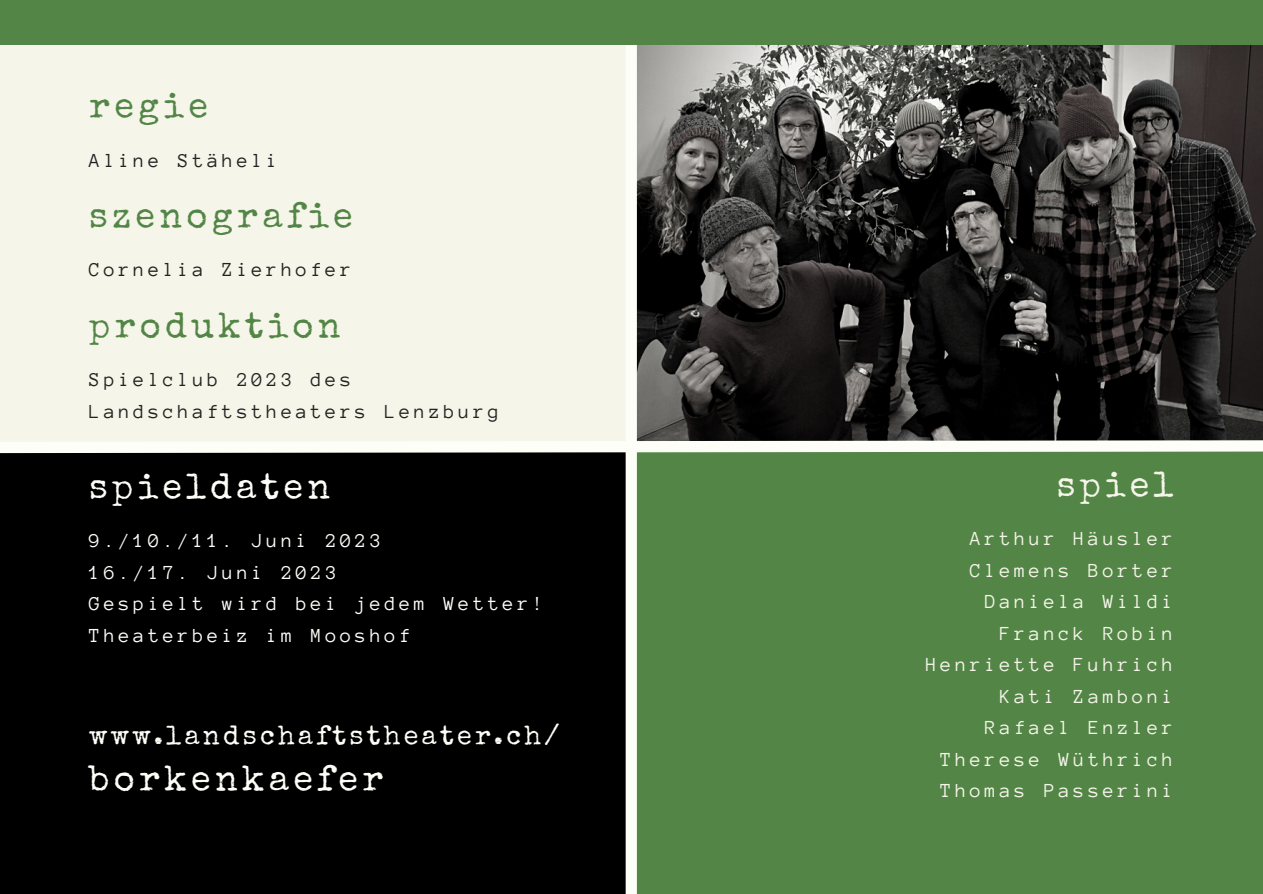
<style>
.page{position:relative;width:1263px;height:894px;background:#fff}
.page>*{position:absolute;margin:0;border:0;box-sizing:border-box;transform-origin:0 0}
.t1{font:36px "Special Elite";letter-spacing:.12em;color:#538646}
.t2{font:36px "Special Elite";letter-spacing:.12em;color:#fdfef8}
.t3{font:36px "Special Elite";letter-spacing:.12em;color:#f6f5e9}
.t4{font:27px "Special Elite";letter-spacing:.12em;color:#fdfef8}
.t5{font:20.4px/31.5px "Anonymous Pro";letter-spacing:.18em;color:#f6f5e9;text-align:right}
.t6{font:20.4px/31.5px "Anonymous Pro";letter-spacing:.18em;color:#fdfef8}
.t7{font:20.4px/31.5px "Anonymous Pro";letter-spacing:.18em;color:#222}
</style>
<div class="page">
<div style="left:0;top:0;width:1263px;height:893px;background:#000"></div>
<div style="left:631px;top:407px;width:631px;height:486px;background:#538646"></div>
<svg style="left:637px;top:44px;width:625px;height:390px"></svg>
<div style="left:0;top:0;width:631px;height:446px;background:#f6f5e9"></div>
<div style="left:626px;top:0;width:11px;height:893px;background:#fdfef8"></div>
<svg style="left:0;top:434px;width:1263px;height:24px"></svg>
<div style="left:0;top:0;width:1262px;height:44px;background:#538646"></div>
<h1 class="t1" style="left:89px;top:92px;width:120px">regie</h1>
<p class="t7" style="left:89px;top:144px;width:190px">Aline Stäheli</p>
<h1 class="t1" style="left:89px;top:201px;width:265px">szenografie</h1>
<p class="t7" style="left:89px;top:254px;width:264px">Cornelia Zierhofer</p>
<h1 class="t1" style="left:89px;top:311px;width:253px">produktion</h1>
<p class="t7" style="left:89px;top:364px;width:411px">Spielclub 2023 des<br>Landschaftstheaters Lenzburg</p>
<h1 class="t2" style="left:89px;top:472px;width:242px">spieldaten</h1>
<p class="t6" style="left:89px;top:525px;width:456px">9./10./11. Juni 2023<br>16./17. Juni 2023<br>Gespielt wird bei jedem Wetter!<br>Theaterbeiz im Mooshof</p>
<h2 class="t4" style="left:89px;top:724px;width:472px">www.landschaftstheater.ch/</h2>
<h1 class="t2" style="left:89px;top:764px;width:296px">borkenkaefer</h1>
<h1 class="t3" style="left:1057px;top:470px;width:118px">spiel</h1>
<p class="t5" style="left:926px;top:523px;width:249px">Arthur Häusler<br>Clemens Borter<br>Daniela Wildi<br>Franck Robin<br>Henriette Fuhrich<br>Kati Zamboni<br>Rafael Enzler<br>Therese Wüthrich<br>Thomas Passerini</p>
</div>
